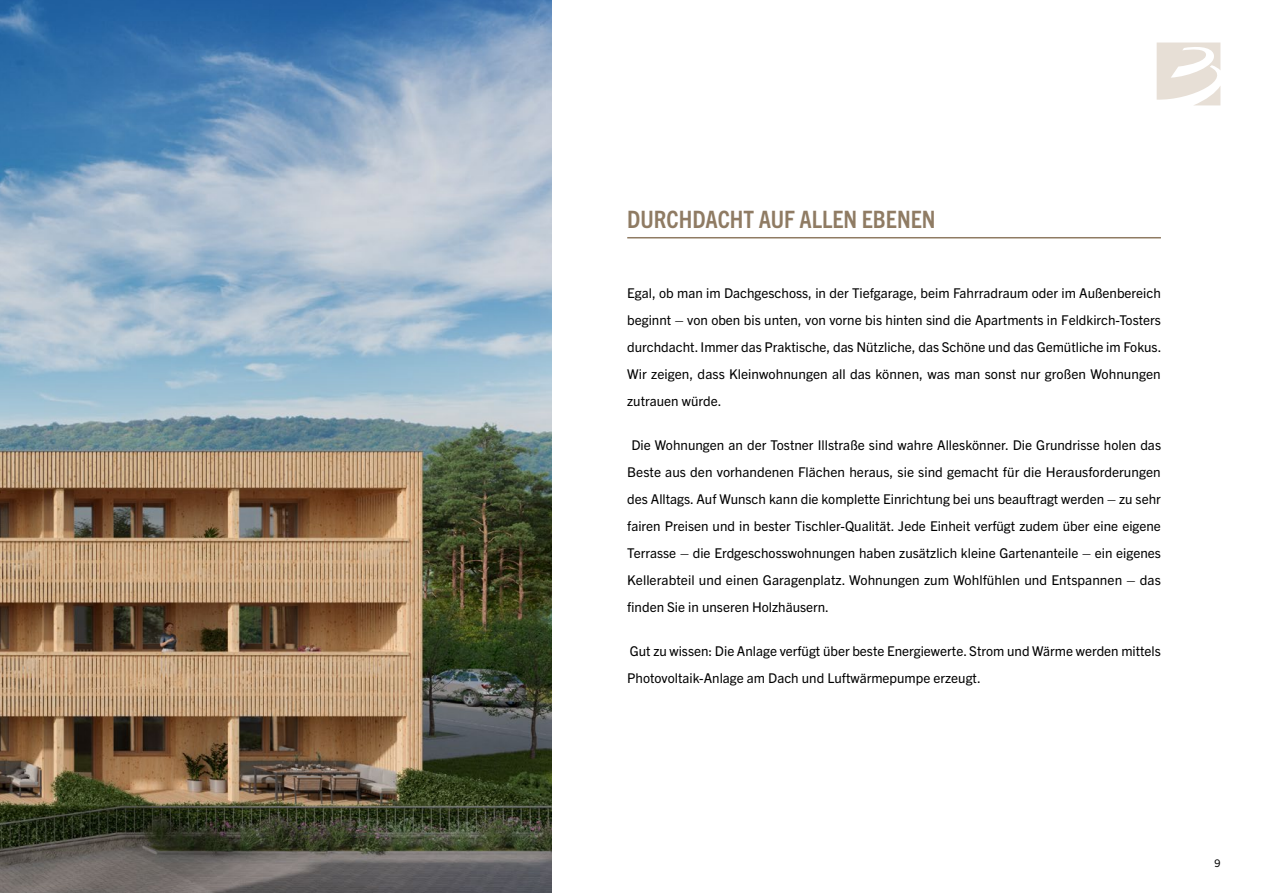
<style>
.page{position:relative;width:1263px;height:893px;background:#fff}
.page>*{position:absolute;margin:0;border:0;box-sizing:border-box;transform-origin:0 0}
.t1{font:700 condensed 24px "Trade Gothic Next LT Pro";color:#8f7b63}
.t2{font:13.5px/27px "Trade Gothic Next LT Pro";color:#000;text-align:justify}
.t3{font:10.5px "Trade Gothic Next LT Pro";color:#000}
</style>
<div class="page">
<hr style="left:627px;top:237px;width:534px;height:1px;background:#8f7b63">
<img style="left:0;top:0;width:551px;height:893px">
<svg style="left:1157px;top:43px;width:64px;height:62px"></svg>
<h1 class="t1" style="left:627px;top:203px;width:310px">DURCHDACHT AUF ALLEN EBENEN</h1>
<p class="t2" style="left:627px;top:279px;width:536px">Egal, ob man im Dachgeschoss, in der Tiefgarage, beim Fahrradraum oder im Außenbereich beginnt – von oben bis unten, von vorne bis hinten sind die Apartments in Feldkirch-Tosters durchdacht. Immer das Praktische, das Nützliche, das Schöne und das Gemütliche im Fokus.<br>Wir zeigen, dass Kleinwohnungen all das können, was man sonst nur großen Wohnungen zutrauen würde.</p>
<p class="t2" style="left:627px;top:431px;width:535px;text-indent:4px">Die Wohnungen an der Tostner Illstraße sind wahre Alleskönner. Die Grundrisse holen das Beste aus den vorhandenen Flächen heraus, sie sind gemacht für die Herausforderungen des Alltags. Auf Wunsch kann die komplette Einrichtung bei uns beauftragt werden – zu sehr fairen Preisen und in bester Tischler-Qualität. Jede Einheit verfügt zudem über eine eigene Terrasse – die Erdgeschosswohnungen haben zusätzlich kleine Gartenanteile – ein eigenes Kellerabteil und einen Garagenplatz. Wohnungen zum Wohlfühlen und Entspannen – das finden Sie in unseren Holzhäusern.</p>
<p class="t2" style="left:627px;top:637px;width:535px">Gut zu wissen: Die Anlage verfügt über beste Energiewerte. Strom und Wärme werden mittels<br>Photovoltaik-Anlage am Dach und Luftwärmepumpe erzeugt.</p>
<p class="t3" style="left:1214px;top:856px;width:8px">9</p>
</div>
